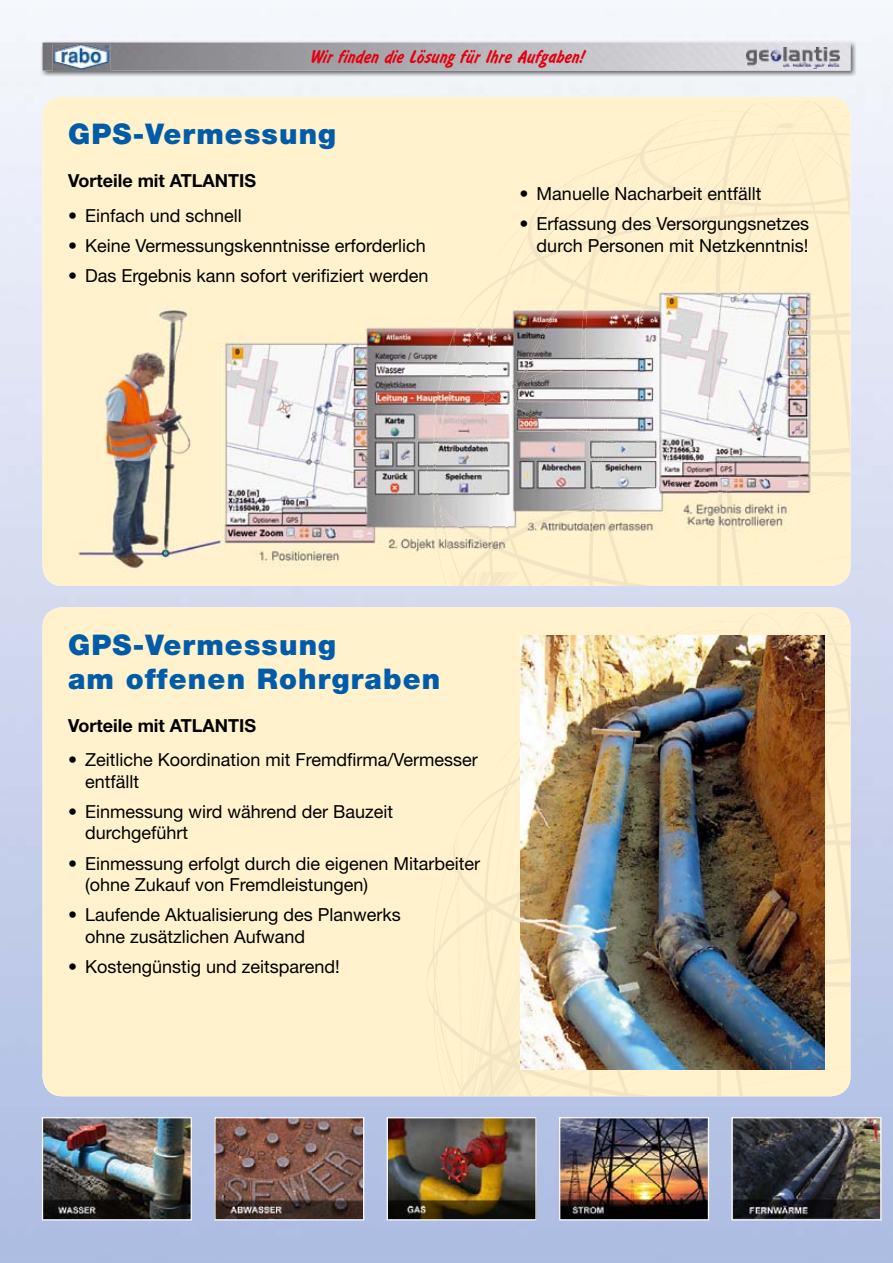
<style>
.page{position:relative;width:893px;height:1263px;background:#fff}
.page>*{position:absolute;margin:0;border:0;box-sizing:border-box;transform-origin:0 0}
.t1{font:900 28.5px/34.2px "Helvetica Neue";letter-spacing:.04em;color:#005ca9}
.t2{font:18px/21.6px "Helvetica Neue";color:#000}
.t3{font:700 18px "Helvetica Neue";color:#000}
.t4{font:18px "Slager";letter-spacing:.02em;color:#e3000f}
</style>
<div class="page">
<img style="left:0;top:7px;width:893px;height:1256px">
<img style="left:39px;top:39px;width:818px;height:38px">
<img style="left:43px;top:43px;width:807px;height:28px">
<img style="left:53px;top:44px;width:58px;height:28px">
<img style="left:54px;top:45px;width:54px;height:23px">
<img style="left:746px;top:47px;width:93px;height:22px">
<img style="left:42px;top:1117px;width:150px;height:103px">
<img style="left:731px;top:1117px;width:150px;height:103px">
<img style="left:387px;top:1117px;width:150px;height:103px">
<img style="left:559px;top:1117px;width:150px;height:103px">
<svg style="left:214px;top:1117px;width:150px;height:103px;background:#7a5950"></svg>
<div style="left:43px;top:97px;width:807px;height:489px;background:#fff2cd;border-radius:20px"></div>
<div style="left:43px;top:607px;width:807px;height:489px;background:#fff2cd;border-radius:20px"></div>
<svg style="left:674px;top:612px;width:176px;height:113px"></svg>
<svg style="left:474px;top:759px;width:376px;height:68px"></svg>
<svg style="left:434px;top:837px;width:416px;height:259px"></svg>
<img style="left:105px;top:308px;width:285px;height:216px">
<img style="left:390px;top:328px;width:37px;height:196px">
<img style="left:78px;top:524px;width:349px;height:45px">
<img style="left:427px;top:327px;width:22px;height:222px">
<svg style="left:449px;top:102px;width:401px;height:484px"></svg>
<img style="left:453px;top:327px;width:361px;height:91px">
<img style="left:455px;top:336px;width:280px;height:144px">
<img style="left:434px;top:480px;width:380px;height:92px">
<img style="left:451px;top:555px;width:363px;height:17px">
<img style="left:139px;top:283px;width:8px;height:3px">
<img style="left:520px;top:635px;width:305px;height:434px">
<p class="t4" style="left:309px;top:46px;width:276px">Wir finden die Lösung für Ihre Aufgaben!</p>
<h1 class="t1" style="left:68px;top:117px;width:270px">GPS-Vermessung</h1>
<p class="t3" style="left:68px;top:170px;width:190px">Vorteile mit ATLANTIS</p>
<p class="t2" style="left:68px;top:204px;width:175px">• Einfach und schnell</p>
<p class="t2" style="left:68px;top:234px;width:359px">• Keine Vermessungskenntnisse erforderlich</p>
<p class="t2" style="left:68px;top:264px;width:362px">• Das Ergebnis kann sofort verifiziert werden</p>
<p class="t2" style="left:520px;top:183px;width:243px">• Manuelle Nacharbeit entfällt</p>
<p class="t2" style="left:520px;top:213px;width:291px;text-align:right">• Erfassung des Versorgungsnetzes durch Personen mit Netzkenntnis!</p>
<h1 class="t1" style="left:68px;top:627px;width:374px">GPS-Vermessung<br>am offenen Rohrgraben</h1>
<p class="t3" style="left:68px;top:714px;width:190px">Vorteile mit ATLANTIS</p>
<p class="t2" style="left:85px;top:749px;width:394px;text-indent:-17px">• Zeitliche Koordination mit Fremdfirma/Vermesser entfällt</p>
<p class="t2" style="left:85px;top:800px;width:310px;text-indent:-17px">• Einmessung wird während der Bauzeit durchgeführt</p>
<p class="t2" style="left:85px;top:852px;width:397px;text-indent:-17px">• Einmessung erfolgt durch die eigenen Mitarbeiter (ohne Zukauf von Fremdleistungen)</p>
<p class="t2" style="left:85px;top:904px;width:317px;text-indent:-17px">• Laufende Aktualisierung des Planwerks ohne zusätzlichen Aufwand</p>
<p class="t2" style="left:68px;top:955px;width:273px">• Kostengünstig und zeitsparend!</p>
</div>
